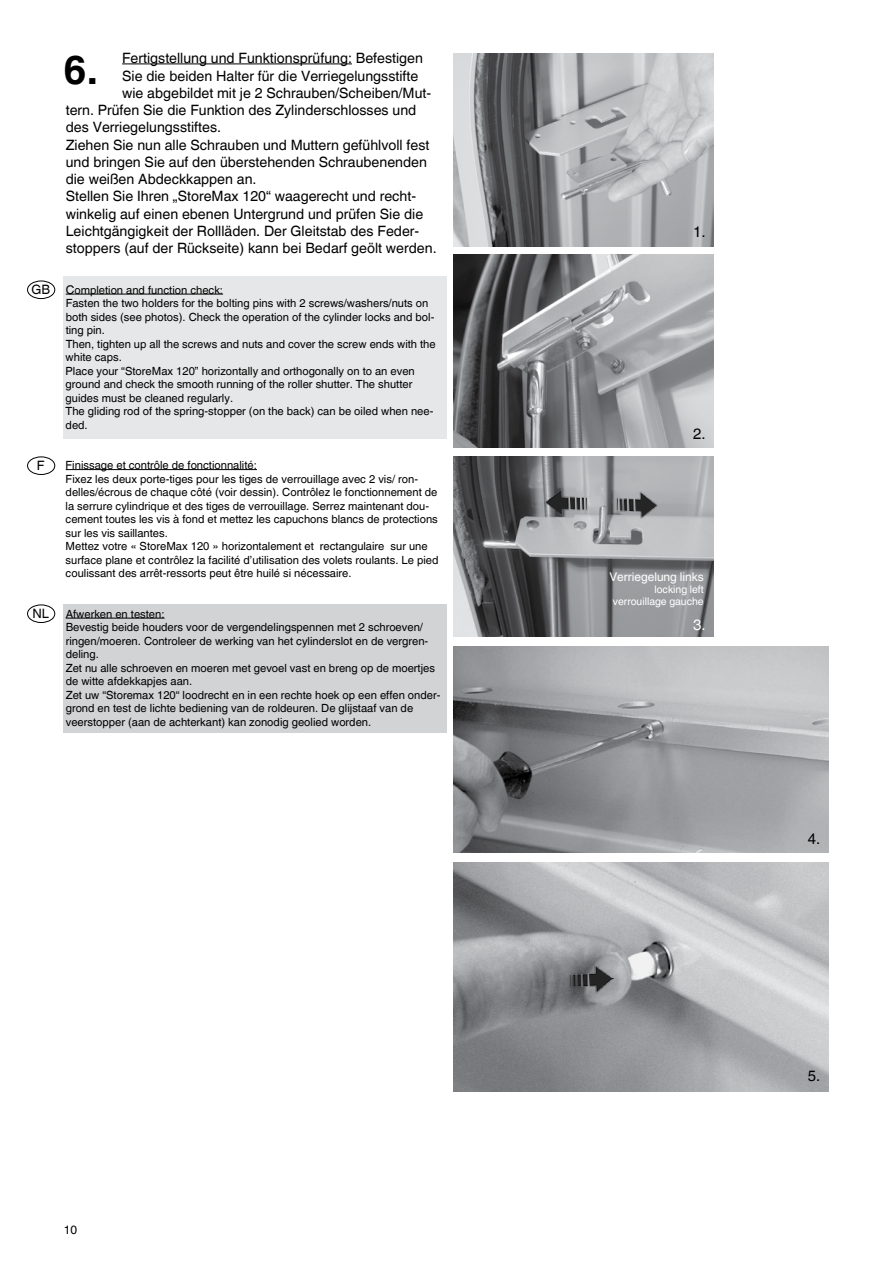
<style>
.page{position:relative;width:893px;height:1263px;background:#fff}
.page>*{position:absolute;margin:0;border:0;box-sizing:border-box;transform-origin:0 0}
.t1{font:700 40.5px "Helvetica World";color:#000}
.t2{font:15px "Helvetica World";color:#000}
.t3{font:15px "Helvetica World";color:#fff}
.t4{font:14.25px "Helvetica World";color:#000}
.t5{font:12.9px "Helvetica World";color:#000}
.t6{font:12px "Helvetica World";color:#fff}
.t7{font:12px "Helvetica World";color:#000}
.t8{font:11.25px/13.5px "Helvetica World";color:#000}
.t9{font:10.5px/12px "Helvetica World";color:#fff;text-align:right}
.s1{font-size:12px}
</style>
<div class="page">
<div style="left:63px;top:276px;width:383px;height:163px;background:#e6e7e8"></div>
<div style="left:63px;top:605px;width:383px;height:128px;background:#d1d3d4"></div>
<div style="left:27px;top:281px;width:28px;height:18px;border:1px solid #000;border-radius:50%"></div>
<div style="left:27px;top:457px;width:28px;height:18px;border:1px solid #000;border-radius:50%"></div>
<div style="left:27px;top:605px;width:28px;height:18px;border:1px solid #000;border-radius:50%"></div>
<hr style="left:122px;top:64px;width:230px;height:1px;background:#000">
<hr style="left:74px;top:294px;width:149px;height:1px;background:#000">
<hr style="left:66px;top:469px;width:191px;height:1px;background:#000">
<hr style="left:66px;top:618px;width:99px;height:1px;background:#000">
<img style="left:453px;top:646px;width:376px;height:206px">
<img style="left:453px;top:862px;width:376px;height:229px">
<img style="left:558px;top:965px;width:56px;height:40px">
<img style="left:453px;top:53px;width:260px;height:193px">
<img style="left:453px;top:254px;width:260px;height:194px">
<img style="left:453px;top:457px;width:260px;height:180px">
<img style="left:544px;top:479px;width:116px;height:43px">
<p class="t5" style="left:31px;top:282px;width:20px">GB</p>
<p class="t5" style="left:37px;top:458px;width:9px">F</p>
<p class="t5" style="left:32px;top:606px;width:18px">NL</p>
<p class="t4" style="left:122px;top:50px;width:302px">Fertigstellung und Funktionsprüfung: Befestigen</p>
<p class="t4" style="left:122px;top:67px;width:298px">Sie die beiden Halter für die Verriegelungsstifte</p>
<p class="t4" style="left:122px;top:85px;width:309px">wie abgebildet mit je 2 Schrauben/Scheiben/Mut-</p>
<p class="t4" style="left:66px;top:102px;width:352px">tern. Prüfen Sie die Funktion des Zylinderschlosses und</p>
<p class="t4" style="left:66px;top:119px;width:157px">des Verriegelungsstiftes.</p>
<p class="t4" style="left:66px;top:136px;width:365px">Ziehen Sie nun alle Schrauben und Muttern gefühlvoll fest</p>
<p class="t4" style="left:66px;top:154px;width:363px">und bringen Sie auf den überstehenden Schraubenenden</p>
<p class="t4" style="left:66px;top:171px;width:192px">die weißen Abdeckkappen an.</p>
<p class="t4" style="left:66px;top:188px;width:352px">Stellen Sie Ihren „StoreMax 120“ waagerecht und recht-</p>
<p class="t4" style="left:66px;top:205px;width:359px">winkelig auf einen ebenen Untergrund und prüfen Sie die</p>
<p class="t4" style="left:66px;top:223px;width:354px">Leichtgängigkeit der Rollläden. Der Gleitstab des Feder-</p>
<p class="t4" style="left:66px;top:240px;width:372px">stoppers (auf der Rückseite) kann bei Bedarf geölt werden.</p>
<p class="t8" style="left:66px;top:283px;width:372px"><span class="s1">C</span>ompletion and function check:<br>Fasten the two holders for the bolting pins with 2 screws/washers/nuts on both sides (see photos). Check the operation of the cylinder locks and bol&shy;ting pin.<br>Then, tighten up all the screws and nuts and cover the screw ends with the white caps.<br>Place your “StoreMax 120” horizontally and orthogonally on to an even ground and check the smooth running of the roller shutter. The shutter guides must be cleaned regularly.<br>The gliding rod of the spring-stopper (on the back) can be oiled when nee&shy;ded.</p>
<p class="t8" style="left:66px;top:458px;width:374px">Finissage et contrôle de fonctionnalité:<br>Fixez les deux porte-tiges pour les tiges de verrouillage avec 2 vis/ ron&shy;delles/écrous de chaque côté (voir dessin). Contrôlez le fonctionnement de la serrure cylindrique et des tiges de verrouillage. Serrez maintenant dou&shy;cement toutes les vis à fond et mettez les capuchons blancs de protections sur les vis saillantes.<br>Mettez votre « StoreMax 120 » horizontalement et rectangulaire sur une surface plane et contrôlez la facilité d’utilisation des volets roulants. Le pied coulissant des arrêt-ressorts peut être huilé si nécessaire.</p>
<p class="t8" style="left:66px;top:607px;width:376px">Afwerken en testen:<br>Bevestig beide houders voor de vergendelingspennen met 2 schroeven/ ringen/moeren. Controleer de werking van het cylinderslot en de vergren&shy;deling.<br>Zet nu alle schroeven en moeren met gevoel vast en breng op de moertjes de witte afdekkapjes aan.<br>Zet uw “Storemax 120“ loodrecht en in een rechte hoek op een effen onder&shy;grond en test de lichte bediening van de roldeuren. De glijstaaf van de veerstopper (aan de achterkant) kan zonodig geolied worden.</p>
<h1 class="t1" style="left:64px;top:46px;width:36px">6.</h1>
<p class="t7" style="left:64px;top:1223px;width:15px">10</p>
<h2 class="t2" style="left:693px;top:223px;width:14px">1.</h2>
<h2 class="t2" style="left:693px;top:425px;width:14px">2.</h2>
<p class="t6" style="left:609px;top:570px;width:96px">Verriegelung links</p>
<p class="t9" style="left:613px;top:583px;width:92px">locking left verrouillage gauche</p>
<h2 class="t3" style="left:693px;top:616px;width:14px">3.</h2>
<h2 class="t2" style="left:808px;top:830px;width:14px">4.</h2>
<h2 class="t2" style="left:808px;top:1066px;width:14px">5.</h2>
</div>
